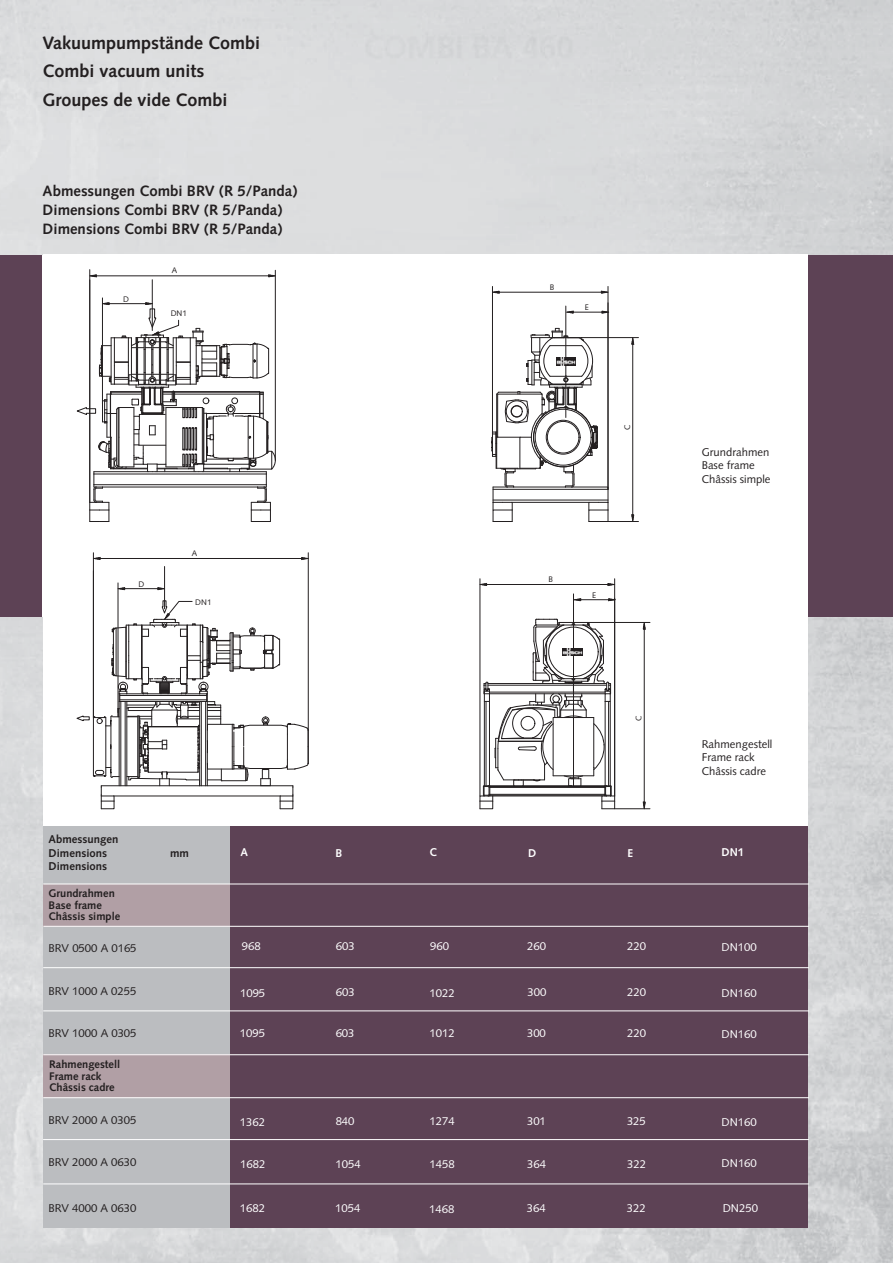
<style>
.page{position:relative;width:893px;height:1263px;background:#fff}
.page>*{position:absolute;margin:0;border:0;box-sizing:border-box;transform-origin:0 0}
.t1{font:700 18px/28.5px "Syntax";color:#231f20}
.t2{font:700 15px/18.8px "Syntax";color:#231f20}
.t3{font:11.4px "Syntax";color:#fff}
.t4{font:11.4px "Syntax";color:#231f20}
.t5{font:700 11.4px/13.6px "Syntax";color:#231f20}
.t6{font:700 11.4px "Syntax";color:#fff}
.t7{font:11.25px/13.5px "Syntax";color:#231f20}
.t8{font:700 11.1px/11.4px "Syntax";color:#231f20}
.t9{font:8.1px "Syntax";color:#231f20}
</style>
<div class="page">
<img style="left:0;top:0;width:893px;height:1263px">
<div style="left:0;top:255px;width:893px;height:361px;background:#5d4255"></div>
<div style="left:43px;top:254px;width:765px;height:633px;background:#fff"></div>
<svg style="left:92px;top:552px;width:559px;height:258px"></svg>
<hr style="left:614px;top:579px;width:1px;height:217px;background:#231f20">
<hr style="left:480px;top:579px;width:1px;height:217px;background:#231f20">
<hr style="left:480px;top:584px;width:135px;height:1px;background:#231f20">
<svg style="left:608px;top:583px;width:6px;height:3px"></svg>
<svg style="left:480px;top:583px;width:7px;height:3px"></svg>
<svg style="left:76px;top:600px;width:233px;height:209px"></svg>
<hr style="left:93px;top:553px;width:1px;height:165px;background:#231f20">
<hr style="left:308px;top:553px;width:1px;height:177px;background:#231f20">
<hr style="left:93px;top:558px;width:215px;height:1px;background:#231f20">
<svg style="left:94px;top:557px;width:7px;height:3px"></svg>
<svg style="left:302px;top:557px;width:6px;height:3px"></svg>
<svg style="left:479px;top:619px;width:136px;height:190px"></svg>
<hr style="left:614px;top:598px;width:1px;height:198px;background:#231f20">
<hr style="left:588px;top:622px;width:62px;height:1px;background:#231f20">
<hr style="left:615px;top:809px;width:35px;height:1px;background:#231f20">
<hr style="left:644px;top:622px;width:1px;height:187px;background:#231f20">
<svg style="left:643px;top:623px;width:3px;height:7px"></svg>
<svg style="left:643px;top:802px;width:3px;height:6px"></svg>
<hr style="left:118px;top:583px;width:1px;height:130px;background:#231f20">
<hr style="left:118px;top:588px;width:47px;height:1px;background:#231f20">
<svg style="left:158px;top:587px;width:6px;height:3px"></svg>
<svg style="left:119px;top:587px;width:6px;height:3px"></svg>
<hr style="left:164px;top:566px;width:1px;height:43px;background:#231f20">
<hr style="left:573px;top:594px;width:1px;height:192px;background:#231f20">
<hr style="left:574px;top:599px;width:41px;height:1px;background:#231f20">
<svg style="left:574px;top:598px;width:8px;height:3px"></svg>
<svg style="left:608px;top:600px;width:6px;height:2px"></svg>
<img style="left:563px;top:648px;width:19px;height:8px">
<svg style="left:42px;top:241px;width:626px;height:288px"></svg>
<hr style="left:89px;top:270px;width:1px;height:232px;background:#231f20">
<hr style="left:275px;top:270px;width:1px;height:190px;background:#231f20">
<hr style="left:90px;top:276px;width:185px;height:1px;background:#231f20">
<svg style="left:90px;top:275px;width:7px;height:3px"></svg>
<svg style="left:269px;top:275px;width:6px;height:3px"></svg>
<hr style="left:608px;top:521px;width:30px;height:1px;background:#231f20">
<hr style="left:582px;top:337px;width:56px;height:1px;background:#231f20">
<hr style="left:632px;top:338px;width:1px;height:184px;background:#231f20">
<svg style="left:631px;top:515px;width:3px;height:6px"></svg>
<svg style="left:631px;top:338px;width:3px;height:7px"></svg>
<hr style="left:608px;top:286px;width:1px;height:203px;background:#231f20">
<hr style="left:492px;top:286px;width:1px;height:148px;background:#231f20">
<hr style="left:492px;top:292px;width:116px;height:1px;background:#231f20">
<svg style="left:601px;top:291px;width:7px;height:3px"></svg>
<svg style="left:493px;top:291px;width:7px;height:3px"></svg>
<hr style="left:102px;top:298px;width:1px;height:106px;background:#231f20">
<svg style="left:75px;top:303px;width:201px;height:219px"></svg>
<hr style="left:152px;top:280px;width:1px;height:51px;background:#231f20">
<hr style="left:565px;top:306px;width:1px;height:112px;background:#231f20">
<svg style="left:491px;top:328px;width:118px;height:194px"></svg>
<hr style="left:566px;top:312px;width:43px;height:1px;background:#231f20">
<svg style="left:567px;top:311px;width:7px;height:3px"></svg>
<svg style="left:602px;top:311px;width:6px;height:3px"></svg>
<img style="left:556px;top:358px;width:19px;height:8px">
<div style="left:43px;top:827px;width:765px;height:401px;background:#5d4255"></div>
<div style="left:43px;top:827px;width:187px;height:401px;background:#bbbdc0"></div>
<div style="left:43px;top:1054px;width:187px;height:43px;background:#b19fa5"></div>
<div style="left:43px;top:884px;width:187px;height:42px;background:#b19fa5"></div>
<hr style="left:43px;top:884px;width:765px;height:1px;background:#fff">
<hr style="left:43px;top:967px;width:765px;height:1px;background:#fff">
<hr style="left:43px;top:1011px;width:765px;height:1px;background:#fff">
<hr style="left:43px;top:1054px;width:765px;height:1px;background:#fff">
<hr style="left:43px;top:1097px;width:765px;height:1px;background:#fff">
<hr style="left:43px;top:1139px;width:765px;height:1px;background:#fff">
<hr style="left:43px;top:1184px;width:765px;height:1px;background:#fff">
<hr style="left:43px;top:926px;width:765px;height:1px;background:#fff">
<h1 class="t1" style="left:43px;top:30px;width:219px">Vakuumpumpstände Combi<br>Combi vacuum units<br>Groupes de vide Combi</h1>
<h2 class="t2" style="left:43px;top:183px;width:256px">Abmessungen Combi BRV (R 5/Panda)<br>Dimensions Combi BRV (R 5/Panda)<br>Dimensions Combi BRV (R 5/Panda)</h2>
<p class="t9" style="left:123px;top:296px;width:7px">D</p>
<p class="t9" style="left:172px;top:267px;width:7px">A</p>
<p class="t9" style="left:171px;top:310px;width:18px">DN1</p>
<p class="t9" style="left:138px;top:581px;width:7px">D</p>
<p class="t9" style="left:192px;top:550px;width:7px">A</p>
<p class="t9" style="left:195px;top:598px;width:18px">DN1</p>
<p class="t9" style="left:550px;top:284px;width:6px">B</p>
<p class="t9" style="left:585px;top:304px;width:6px">E</p>
<p class="t9" style="left:624px;top:430px;width:7px;rotate:-90deg">C</p>
<p class="t9" style="left:548px;top:576px;width:6px">B</p>
<p class="t9" style="left:592px;top:592px;width:6px">E</p>
<p class="t7" style="left:702px;top:446px;width:70px">Grundrahmen<br>Base frame<br>Châssis simple</p>
<p class="t5" style="left:49px;top:833px;width:71px">Abmessungen<br>Dimensions</p>
<p class="t5" style="left:49px;top:861px;width:60px">Dimensions</p>
<p class="t8" style="left:49px;top:889px;width:73px">Grundrahmen<br>Base frame<br>Châssis simple</p>
<p class="t4" style="left:49px;top:943px;width:89px">BRV 0500 A 0165</p>
<p class="t4" style="left:48px;top:986px;width:89px">BRV 1000 A 0255</p>
<p class="t4" style="left:49px;top:1029px;width:89px">BRV 1000 A 0305</p>
<p class="t8" style="left:49px;top:1060px;width:73px">Rahmengestell<br>Frame rack<br>Châssis cadre</p>
<p class="t4" style="left:48px;top:1116px;width:89px">BRV 2000 A 0305</p>
<p class="t4" style="left:48px;top:1158px;width:89px">BRV 2000 A 0630</p>
<p class="t4" style="left:48px;top:1204px;width:89px">BRV 4000 A 0630</p>
<p class="t5" style="left:170px;top:847px;width:20px">mm</p>
<p class="t9" style="left:635px;top:721px;width:7px;rotate:-90deg">C</p>
<p class="t7" style="left:702px;top:738px;width:72px">Rahmengestell<br>Frame rack<br>Châssis cadre</p>
<p class="t6" style="left:240px;top:848px;width:9px">A</p>
<p class="t6" style="left:335px;top:848px;width:8px">B</p>
<p class="t6" style="left:429px;top:848px;width:9px">C</p>
<p class="t6" style="left:528px;top:848px;width:10px">D</p>
<p class="t6" style="left:627px;top:848px;width:7px">E</p>
<p class="t6" style="left:721px;top:847px;width:24px">DN1</p>
<p class="t3" style="left:242px;top:941px;width:20px">968</p>
<p class="t3" style="left:336px;top:941px;width:20px">603</p>
<p class="t3" style="left:430px;top:941px;width:20px">960</p>
<p class="t3" style="left:527px;top:942px;width:20px">260</p>
<p class="t3" style="left:627px;top:942px;width:20px">220</p>
<p class="t3" style="left:721px;top:942px;width:37px">DN100</p>
<p class="t3" style="left:240px;top:988px;width:27px">1095</p>
<p class="t3" style="left:336px;top:988px;width:20px">603</p>
<p class="t3" style="left:430px;top:988px;width:27px">1022</p>
<p class="t3" style="left:527px;top:988px;width:20px">300</p>
<p class="t3" style="left:627px;top:988px;width:20px">220</p>
<p class="t3" style="left:721px;top:988px;width:37px">DN160</p>
<p class="t3" style="left:240px;top:1029px;width:27px">1095</p>
<p class="t3" style="left:336px;top:1028px;width:20px">603</p>
<p class="t3" style="left:429px;top:1029px;width:27px">1012</p>
<p class="t3" style="left:527px;top:1028px;width:20px">300</p>
<p class="t3" style="left:627px;top:1029px;width:20px">220</p>
<p class="t3" style="left:721px;top:1029px;width:37px">DN160</p>
<p class="t3" style="left:240px;top:1117px;width:27px">1362</p>
<p class="t3" style="left:240px;top:1159px;width:27px">1682</p>
<p class="t3" style="left:336px;top:1117px;width:20px">840</p>
<p class="t3" style="left:336px;top:1159px;width:27px">1054</p>
<p class="t3" style="left:430px;top:1117px;width:27px">1274</p>
<p class="t3" style="left:429px;top:1159px;width:27px">1458</p>
<p class="t3" style="left:527px;top:1117px;width:20px">301</p>
<p class="t3" style="left:527px;top:1159px;width:20px">364</p>
<p class="t3" style="left:627px;top:1117px;width:20px">325</p>
<p class="t3" style="left:627px;top:1159px;width:20px">322</p>
<p class="t3" style="left:721px;top:1117px;width:37px">DN160</p>
<p class="t3" style="left:722px;top:1158px;width:37px">DN160</p>
<p class="t3" style="left:240px;top:1204px;width:27px">1682</p>
<p class="t3" style="left:335px;top:1204px;width:27px">1054</p>
<p class="t3" style="left:429px;top:1204px;width:27px">1468</p>
<p class="t3" style="left:527px;top:1204px;width:20px">364</p>
<p class="t3" style="left:627px;top:1204px;width:20px">322</p>
<p class="t3" style="left:723px;top:1203px;width:37px">DN250</p>
</div>
